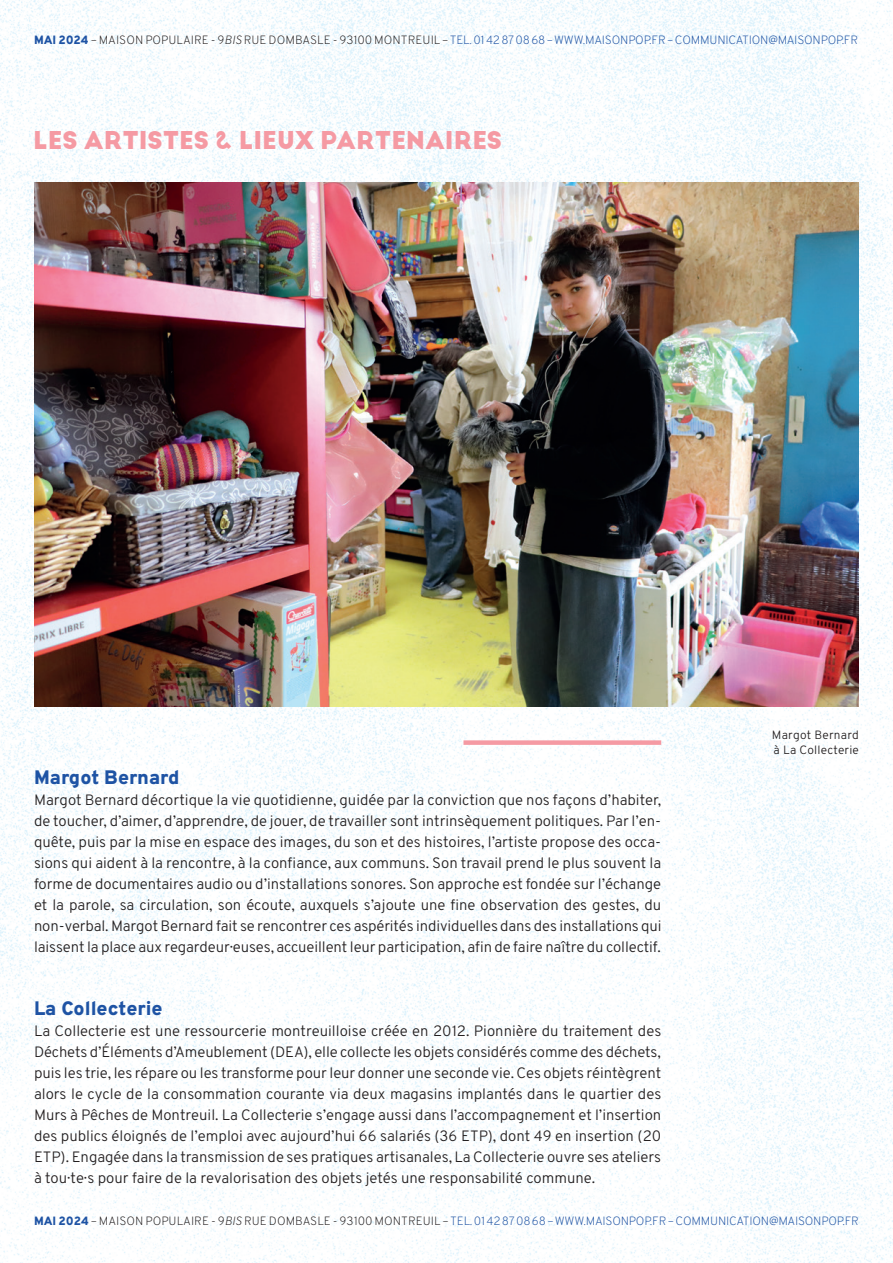
<style>
.page{position:relative;width:893px;height:1263px;background:#fff}
.page>*{position:absolute;margin:0;border:0;box-sizing:border-box;transform-origin:0 0}
.t1{font:700 24px "Big John PRO";color:#f59aa3}
.t2{font:800 19.5px "Overpass";color:#1e53a4}
.t3{font:300 15px/21px "Overpass";letter-spacing:-.005em;color:#231f20;text-align:justify}
.t4{font:200 12px "Overpass";letter-spacing:-.015em;color:#1e53a4}
.t5{font:300 12px/14.4px "Overpass";letter-spacing:.02em;color:#231f20}
.s1{font-weight:800}
.s2{color:#231f20}
.s3{font-style:italic;color:#231f20}
</style>
<div class="page">
<img style="left:0;top:0;width:893px;height:1263px">
<img style="left:34px;top:183px;width:825px;height:524px">
<div style="left:463px;top:740px;width:198px;height:5px;background:#f59aa3"></div>
<p class="t4" style="left:34px;top:32px;width:826px"><span class="s1">MAI 2024</span> <span class="s2">– MAISON POPULAIRE - 9</span><span class="s3">BIS</span> <span class="s2">RUE DOMBASLE - 93100 MONTREUIL –</span> TEL. 01 42 87 08 68 – WWW.MAISONPOP.FR – COMMUNICATION@MAISONPOP.FR</p>
<h1 class="t1" style="left:33px;top:125px;width:470px">LES ARTISTES &amp; LIEUX PARTENAIRES</h1>
<h2 class="t2" style="left:34px;top:763px;width:147px">Margot Bernard</h2>
<p class="t3" style="left:34px;top:789px;width:629px">Margot Bernard décortique la vie quotidienne, guidée par la conviction que nos façons d’habiter, de toucher, d’aimer, d’apprendre, de jouer, de travailler sont intrinsèquement politiques. Par l’en&shy;quête, puis par la mise en espace des images, du son et des histoires, l’artiste propose des occa&shy;sions qui aident à la rencontre, à la confiance, aux communs. Son travail prend le plus souvent la forme de documentaires audio ou d’installations sonores. Son approche est fondée sur l’échange et la parole, sa circulation, son écoute, auxquels s’ajoute une fine observation des gestes, du non-verbal. Margot Bernard fait se rencontrer ces aspérités individuelles dans des installations qui laissent la place aux regardeur·euses, accueillent leur participation, afin de faire naître du collectif.</p>
<h2 class="t2" style="left:34px;top:994px;width:130px">La Collecterie</h2>
<p class="t3" style="left:34px;top:1020px;width:629px">La Collecterie est une ressourcerie montreuilloise créée en 2012. Pionnière du traitement des Déchets d’Éléments d’Ameublement (DEA), elle collecte les objets considérés comme des déchets, puis les trie, les répare ou les transforme pour leur donner une seconde vie. Ces objets réintègrent alors le cycle de la consommation courante via deux magasins implantés dans le quartier des Murs à Pêches de Montreuil. La Collecterie s’engage aussi dans l’accompagnement et l’insertion des publics éloignés de l’emploi avec aujourd’hui 66 salariés (36 ETP), dont 49 en insertion (20<br>ETP). Engagée dans la transmission de ses pratiques artisanales, La Collecterie ouvre ses ateliers à tou·te·s pour faire de la revalorisation des objets jetés une responsabilité commune.</p>
<p class="t5" style="left:772px;top:728px;width:89px">Margot Bernard à La Collecterie</p>
<p class="t4" style="left:34px;top:1212px;width:826px"><span class="s1">MAI 2024</span> <span class="s2">– MAISON POPULAIRE - 9</span><span class="s3">BIS</span> <span class="s2">RUE DOMBASLE - 93100 MONTREUIL –</span> TEL. 01 42 87 08 68 – WWW.MAISONPOP.FR – COMMUNICATION@MAISONPOP.FR</p>
</div>
